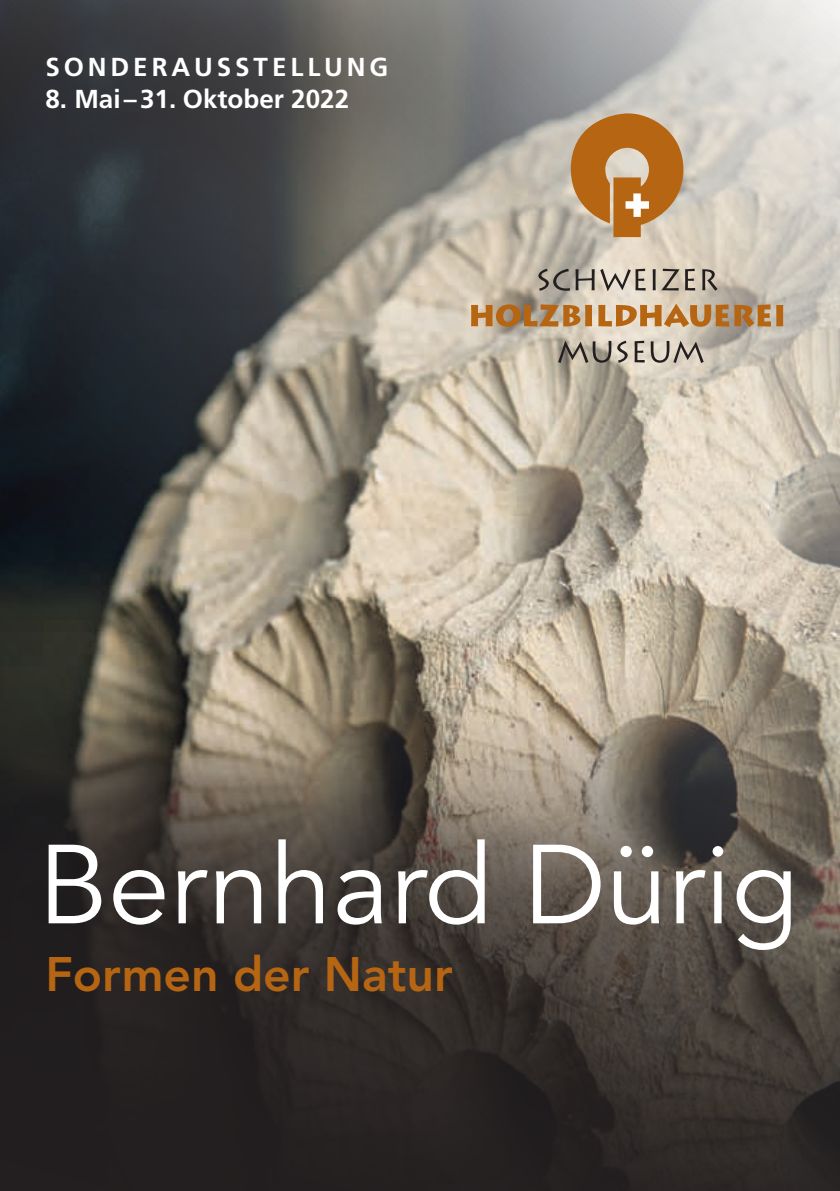
<style>
.page{position:relative;width:840px;height:1191px;background:#fff}
.page>*{position:absolute;margin:0;border:0;box-sizing:border-box;transform-origin:0 0}
.t1{font:111px "Avenir LT Std";color:#fff}
.t2{font:800 48px "Avenir LT Std";color:#b66512}
.t3{font:700 26px "Frutiger LT Std";color:#fff}
.t4{font:700 26px "Frutiger LT Std";letter-spacing:.15em;color:#fff}
</style>
<div class="page">
<img style="left:0;top:0;width:839px;height:630px">
<div style="left:0;top:0;width:594px;height:322px;background:#231f20;opacity:.5"></div>
<div style="left:0;top:630px;width:839px;height:561px;background:#231f20;opacity:.5"></div>
<svg style="left:538px;top:269px;width:31px;height:22px"></svg>
<svg style="left:575px;top:269px;width:19px;height:21px"></svg>
<svg style="left:600px;top:269px;width:45px;height:22px"></svg>
<svg style="left:652px;top:269px;width:3px;height:21px"></svg>
<svg style="left:661px;top:269px;width:33px;height:21px"></svg>
<svg style="left:701px;top:269px;width:16px;height:22px"></svg>
<svg style="left:471px;top:304px;width:120px;height:23px;background:#b68551"></svg>
<svg style="left:598px;top:304px;width:130px;height:23px;background:#c79763"></svg>
<svg style="left:734px;top:304px;width:48px;height:23px"></svg>
<svg style="left:557px;top:341px;width:54px;height:22px"></svg>
<svg style="left:617px;top:341px;width:10px;height:22px"></svg>
<svg style="left:634px;top:341px;width:10px;height:21px"></svg>
<svg style="left:650px;top:341px;width:53px;height:22px"></svg>
<svg style="left:570px;top:113px;width:113px;height:124px;background:#c18c54"></svg>
<p class="t4" style="left:45px;top:52px;width:344px">SONDERAUSSTELLUNG</p>
<p class="t3" style="left:45px;top:84px;width:305px">8. Mai –31. Oktober 2022</p>
<h1 class="t1" style="left:38px;top:821px;width:762px">Bernhard Dürig</h1>
<h2 class="t2" style="left:45px;top:946px;width:408px">Formen der Natur</h2>
</div>
